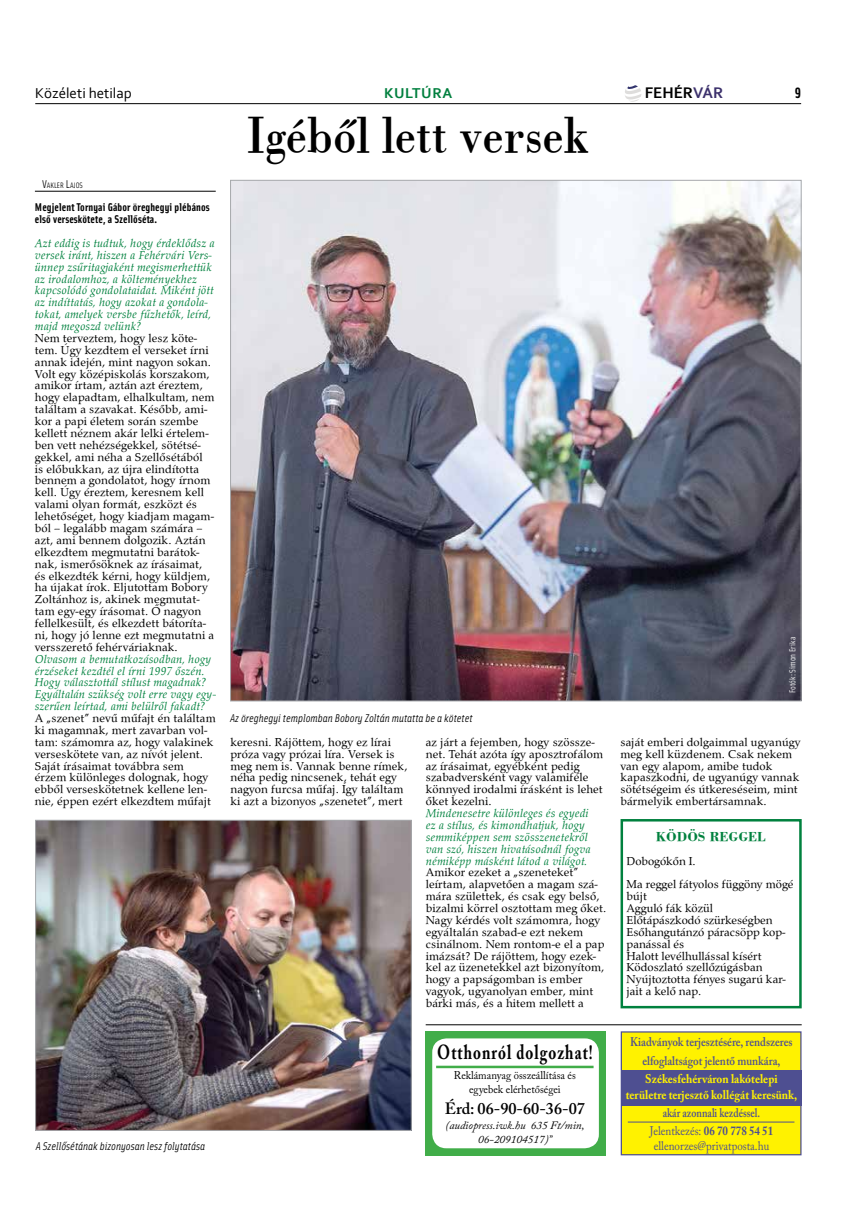
<style>
.page{position:relative;width:851px;height:1205px;background:#fff}
.page>*{position:absolute;margin:0;border:0;box-sizing:border-box;transform-origin:0 0}
.t1{font:52.5px "Bodoni PFL";color:#000;scale:.9 1}
.t2{font:700 20.25px "Adobe Caslon Pro";letter-spacing:.07em;color:#000;scale:.74 1}
.t3{font:600 16.25px "Adobe Caslon Pro";color:#000}
.t4{font:700 16.12px "Corbel";color:#000}
.t5{font:15px "Corbel";color:#000}
.t6{font:700 15px "Corbel";letter-spacing:.04em;color:#007f3e}
.t7{font:700 15px "Solex";color:#000}
.t8{font:700 13.75px "Bodoni PFL";color:#00813e}
.t9{font:600 12.5px/18px "Adobe Caslon Pro";color:#4e4f91;text-align:center;scale:.88 1}
.t10{font:700 12.5px/16.2px "Adobe Caslon Pro";color:#fff200;text-align:center;scale:.9 1}
.t11{font:600 12.5px/18.5px "Adobe Caslon Pro";color:#4e4f91;text-align:center;scale:.8 1}
.t12{font:12.5px "Adobe Caslon Pro";color:#4e4f91;scale:.88 1}
.t13{font:11.88px/11.9px "Palladius";letter-spacing:.01em;color:#000}
.t14{font:italic 11.88px/11.9px "Palladius";letter-spacing:.01em;color:#00813e}
.t15{font:italic 11.25px "Solex";color:#000}
.t16{font:700 11.25px/11.9px "Solex";letter-spacing:.01em;color:#000}
.t17{font:11.25px/13.5px "Adobe Caslon Pro";color:#000;text-align:center;scale:.94 1}
.t18{font:italic 11.25px/13.5px "Adobe Caslon Pro";color:#000;text-align:center}
.t19{font:8.75px "Solex";color:#fff}
.t20{font:7.88px "Solex";color:#000}
.s1{color:#3c316c}
.s2{font-size:11.25px}
.s3{font-weight:400}
.s4{font-weight:700}
</style>
<div class="page">
<hr style="left:35px;top:103px;width:766px;height:1px;background:#000">
<svg style="left:625px;top:85px;width:16px;height:17px"></svg>
<hr style="left:35px;top:191px;width:181px;height:1px;background:#000">
<img style="left:232px;top:182px;width:567px;height:517px">
<img style="left:37px;top:822px;width:372px;height:306px">
<div style="left:35px;top:820px;width:376px;height:310px;border:1px solid #a7a9ac"></div>
<div style="left:425px;top:1031px;width:181px;height:124px;background:#41ad49"></div>
<div style="left:432px;top:1038px;width:166px;height:110px;background:#fff;border-radius:14px"></div>
<hr style="left:436px;top:1065px;width:157px;height:3px;background:#41ad49">
<div style="left:621px;top:1032px;width:179px;height:122px;background:#fff200"></div>
<div style="left:620px;top:1031px;width:181px;height:124px;border:1px solid #4e4f91"></div>
<hr style="left:627px;top:1121px;width:167px;height:1px;background:#4e4f91">
<div style="left:620px;top:1070px;width:181px;height:35px;background:#4e4f91"></div>
<hr style="left:425px;top:1024px;width:376px;height:1px;background:#000">
<div style="left:620px;top:819px;width:181px;height:189px;border:2px solid #00813e"></div>
<h3 class="t4" style="left:644px;top:83px;width:78px">FEHÉR<span class="s1">VÁR</span></h3>
<p class="t5" style="left:35px;top:84px;width:98px">Közéleti hetilap</p>
<p class="t6" style="left:384px;top:84px;width:70px">KULTÚRA</p>
<p class="t7" style="left:794px;top:83px;width:8px">9</p>
<p class="t20" style="left:42px;top:180px;width:42px"><span class="s2">V</span>AKLER <span class="s2">L</span>AJOS</p>
<p class="t16" style="left:35px;top:201px;width:176px">Megjelent Tornyai Gábor öreghegyi plébános első verseskötete, a Szellőséta.</p>
<p class="t14" style="left:35px;top:237px;width:181px">Azt eddig is tudtuk, hogy érdeklődsz a versek iránt, hiszen a Fehérvári Vers&shy;ünnep zsűritagjaként megismerhettük az irodalomhoz, a költeményekhez kapcsolódó gondolataidat. Miként jött az indíttatás, hogy azokat a gondola&shy;tokat, amelyek versbe fűzhetők, leírd, majd megoszd velünk?</p>
<p class="t13" style="left:35px;top:332px;width:181px">Nem terveztem, hogy lesz köte&shy;tem. Úgy kezdtem el verseket írni annak idején, mint nagyon sokan.<br>Volt egy középiskolás korszakom, amikor írtam, aztán azt éreztem, hogy elapadtam, elhalkultam, nem találtam a szavakat. Később, ami&shy;kor a papi életem során szembe kellett néznem akár lelki értelem&shy;ben vett nehézségekkel, sötétsé&shy;gekkel, ami néha a Szellősétából<br>is előbukkan, az újra elindította bennem a gondolatot, hogy írnom kell. Úgy éreztem, keresnem kell valami olyan formát, eszközt és lehetőséget, hogy kiadjam magam&shy;ból – legalább magam számára – azt, ami bennem dolgozik. Aztán elkezdtem megmutatni barátok&shy;nak, ismerősöknek az írásaimat, és elkezdték kérni, hogy küldjem, ha újakat írok. Eljutottam Bobory<br>Zoltánhoz is, akinek megmutat&shy;tam egy-egy írásomat. Ő nagyon fellelkesült, és elkezdett bátoríta&shy;ni, hogy jó lenne ezt megmutatni a versszerető fehérváriaknak.</p>
<p class="t14" style="left:35px;top:653px;width:182px">Olvasom a bemutatkozásodban, hogy érzéseket kezdtél el írni 1997 őszén.<br>Hogy választottál stílust magadnak?<br>Egyáltalán szükség volt erre vagy egy&shy;szerűen leírtad, ami belülről fakadt?</p>
<p class="t13" style="left:35px;top:712px;width:182px">A „szenet” nevű műfajt én találtam ki magamnak, mert zavarban vol&shy;tam: számomra az, hogy valakinek verseskötete van, az nívót jelent.<br>Saját írásaimat továbbra sem érzem különleges dolognak, hogy ebből verseskötetnek kellene len&shy;nie, éppen ezért elkezdtem műfajt</p>
<h1 class="t1" style="left:247px;top:98px;width:382px">Igéből lett versek</h1>
<p class="t15" style="left:230px;top:711px;width:244px">Az öreghegyi templomban Bobory Zoltán mutatta be a kötetet</p>
<p class="t13" style="left:230px;top:736px;width:178px">keresni. Rájöttem, hogy ez lírai próza vagy prózai líra. Versek is meg nem is. Vannak benne rímek, néha pedig nincsenek, tehát egy nagyon furcsa műfaj. Így találtam ki azt a bizonyos „szenetet”, mert</p>
<p class="t13" style="left:426px;top:736px;width:179px">az járt a fejemben, hogy szössze&shy;net. Tehát azóta így aposztrofálom az írásaimat, egyébként pedig szabadversként vagy valamiféle könnyed irodalmi írásként is lehet őket kezelni.</p>
<p class="t14" style="left:426px;top:807px;width:166px">Mindenesetre különleges és egyedi ez a stílus, és kimondhatjuk, hogy semmiképpen sem szösszenetekről van szó, hiszen hivatásodnál fogva némiképp másként látod a világot.</p>
<p class="t13" style="left:426px;top:866px;width:182px">Amikor ezeket a „szeneteket” leírtam, alapvetően a magam szá&shy;mára születtek, és csak egy belső, bizalmi körrel osztottam meg őket.<br>Nagy kérdés volt számomra, hogy egyáltalán szabad-e ezt nekem csinálnom. Nem rontom-e el a pap imázsát? De rájöttem, hogy ezek&shy;kel az üzenetekkel azt bizonyítom, hogy a papságomban is ember vagyok, ugyanolyan ember, mint bárki más, és a hitem mellett a</p>
<p class="t15" style="left:36px;top:1138px;width:171px">A Szellősétának bizonyosan lesz folytatása</p>
<h2 class="t2" style="left:437px;top:1040px;width:212px">Otthonról dolgozhat!</h2>
<p class="t17" style="left:454px;top:1068px;width:131px">Reklámanyag összeállítása és egyebek elérhetőségei</p>
<h3 class="t3" style="left:445px;top:1099px;width:142px">Érd: 06-90-60-36-07</h3>
<p class="t18" style="left:445px;top:1118px;width:140px">(audiopress.iwk.hu 635 Ft/min,<br>06-209104517)”</p>
<p class="t19" style="left:786px;top:693px;width:58px;rotate:-90deg">Fotók: Simon Erika</p>
<p class="t13" style="left:620px;top:736px;width:182px">saját emberi dolgaimmal ugyanúgy meg kell küzdenem. Csak nekem van egy alapom, amibe tudok kapaszkodni, de ugyanúgy vannak sötétségeim és útkereséseim, mint bármelyik embertársamnak.</p>
<p class="t8" style="left:655px;top:827px;width:111px">KÖDÖS REGGEL</p>
<p class="t13" style="left:626px;top:849px;width:168px;line-height:23.8px">Dobogókőn I.<br>Ma reggel fátyolos függöny mögé</p>
<p class="t13" style="left:626px;top:890px;width:161px">bújt<br>Agguló fák közül<br>Előtápászkodó szürkeségben<br>Esőhangutánzó páracsöpp kop&shy;panással és<br>Halott levélhullással kísért<br>Ködoszlató szellőzúgásban<br>Nyújtoztotta fényes sugarú kar&shy;jait a kelő nap.</p>
<p class="t9" style="left:630px;top:1033px;width:186px">Kiadványok terjesztésére, rendszeres elfoglaltságot jelentő munkára,</p>
<p class="t10" style="left:625px;top:1070px;width:192px">Székesfehérváron lakótelepi területre terjesztő kollégát keresünk,</p>
<p class="t11" style="left:649px;top:1103px;width:156px">akár azonnali kezdéssel.<br><span class="s3">Jelentkezés:</span> <span class="s4">06 70 778 54 51</span></p>
<p class="t12" style="left:653px;top:1138px;width:133px">ellenorzes@privatposta.hu</p>
</div>
